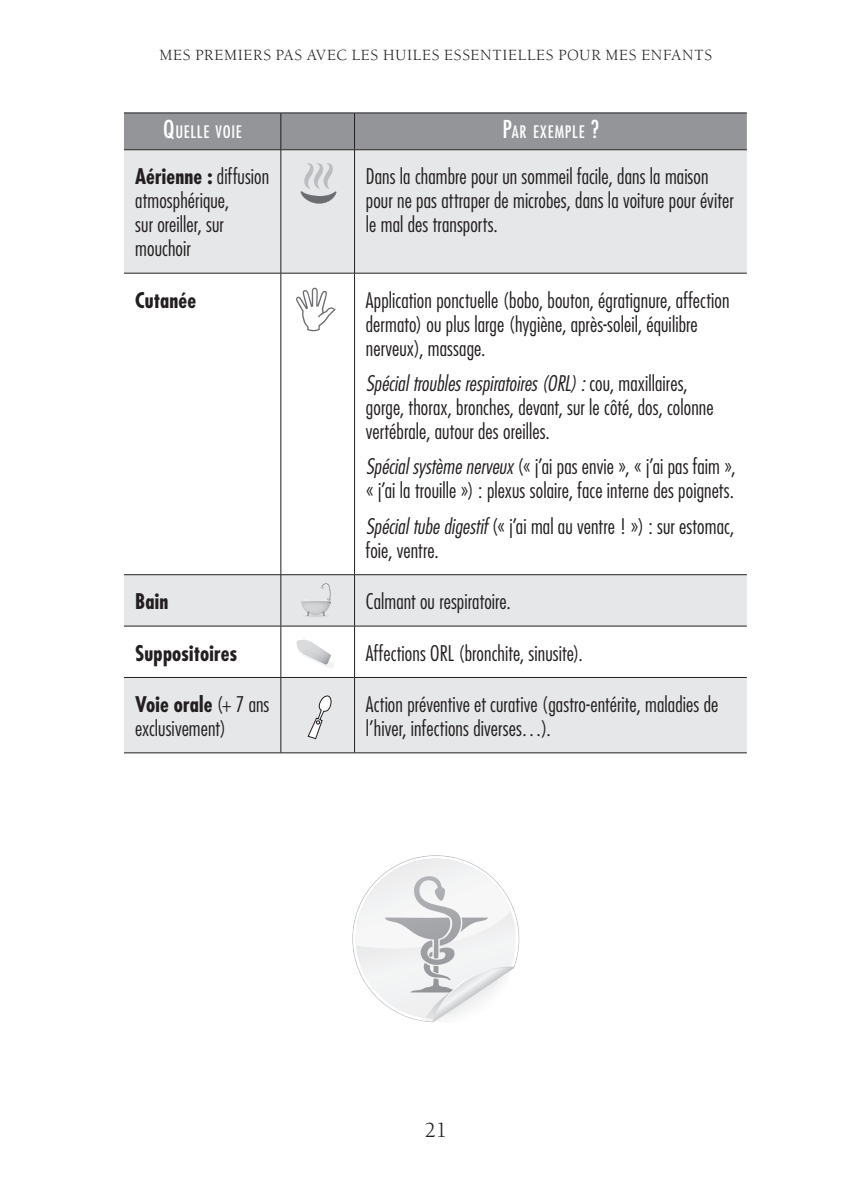
<style>
.page{position:relative;width:849px;height:1191px;background:#fff}
.page>*{position:absolute;margin:0;border:0;box-sizing:border-box;transform-origin:0 0}
.t1{font:22px "Berkeley Pro";color:#231f20}
.t2{font:300 condensed 21px/24px "Futura Std";letter-spacing:.005em;color:#231f20}
.t3{font:700 condensed 21px "Futura Std";letter-spacing:.005em;color:#231f20}
.t4{font:condensed 16.8px "Futura Std";letter-spacing:.045em;color:#fff}
.t5{font:16px "Berkeley Pro";color:#231f20}
.s1{font-size:24px}
.s2{font-weight:700}
.s3{font-style:italic}
</style>
<div class="page">
<div style="left:124px;top:114px;width:623px;height:35px;background:#939598"></div>
<div style="left:124px;top:150px;width:623px;height:602px;background:#e6e7e9"></div>
<svg style="left:124px;top:274px;width:623px;height:403px"></svg>
<hr style="left:124px;top:113px;width:157px;height:1px;background:#231f20">
<hr style="left:281px;top:113px;width:73px;height:1px;background:#231f20">
<hr style="left:280px;top:113px;width:1px;height:36px;background:#231f20">
<hr style="left:354px;top:113px;width:393px;height:1px;background:#231f20">
<hr style="left:354px;top:113px;width:1px;height:36px;background:#231f20">
<hr style="left:124px;top:149px;width:157px;height:1px;background:#231f20">
<hr style="left:281px;top:149px;width:73px;height:1px;background:#231f20">
<hr style="left:280px;top:150px;width:1px;height:123px;background:#231f20">
<hr style="left:354px;top:149px;width:393px;height:1px;background:#231f20">
<hr style="left:354px;top:150px;width:1px;height:123px;background:#231f20">
<hr style="left:124px;top:273px;width:157px;height:1px;background:#231f20">
<hr style="left:281px;top:273px;width:73px;height:1px;background:#231f20">
<hr style="left:280px;top:273px;width:1px;height:301px;background:#231f20">
<hr style="left:354px;top:273px;width:393px;height:1px;background:#231f20">
<hr style="left:354px;top:273px;width:1px;height:301px;background:#231f20">
<hr style="left:124px;top:574px;width:157px;height:1px;background:#231f20">
<hr style="left:281px;top:574px;width:73px;height:1px;background:#231f20">
<hr style="left:280px;top:575px;width:1px;height:50px;background:#231f20">
<hr style="left:354px;top:574px;width:393px;height:1px;background:#231f20">
<hr style="left:354px;top:575px;width:1px;height:50px;background:#231f20">
<hr style="left:124px;top:625px;width:157px;height:1px;background:#231f20">
<hr style="left:281px;top:625px;width:73px;height:1px;background:#231f20">
<hr style="left:280px;top:626px;width:1px;height:51px;background:#231f20">
<hr style="left:354px;top:625px;width:393px;height:1px;background:#231f20">
<hr style="left:354px;top:626px;width:1px;height:51px;background:#231f20">
<hr style="left:124px;top:677px;width:157px;height:1px;background:#231f20">
<hr style="left:281px;top:677px;width:73px;height:1px;background:#231f20">
<hr style="left:280px;top:677px;width:1px;height:75px;background:#231f20">
<hr style="left:354px;top:677px;width:393px;height:1px;background:#231f20">
<hr style="left:354px;top:677px;width:1px;height:75px;background:#231f20">
<hr style="left:124px;top:752px;width:157px;height:1px;background:#231f20">
<hr style="left:281px;top:752px;width:73px;height:1px;background:#231f20">
<hr style="left:354px;top:752px;width:393px;height:1px;background:#231f20">
<hr style="left:302px;top:614px;width:28px;height:3px;background:#dfe0e2;border-radius:50%">
<svg style="left:301px;top:583px;width:30px;height:33px"></svg>
<svg style="left:296px;top:288px;width:40px;height:43px"></svg>
<svg style="left:296px;top:639px;width:39px;height:29px"></svg>
<img style="left:296px;top:639px;width:35px;height:25px">
<img style="left:303px;top:650px;width:24px;height:13px">
<svg style="left:307px;top:694px;width:25px;height:45px"></svg>
<svg style="left:301px;top:163px;width:35px;height:40px"></svg>
<svg style="left:352px;top:855px;width:167px;height:168px"></svg>
<p class="t5" style="left:159px;top:46px;width:47px">MES PREMIERS</p>
<p class="t5" style="left:276px;top:46px;width:10px">PAS</p>
<p class="t5" style="left:307px;top:46px;width:11px">AVEC</p>
<p class="t5" style="left:352px;top:46px;width:10px">LES</p>
<p class="t5" style="left:383px;top:46px;width:11px">HUILES</p>
<p class="t5" style="left:444px;top:46px;width:11px">ESSENTIELLES</p>
<p class="t5" style="left:558px;top:46px;width:12px">POUR</p>
<p class="t5" style="left:605px;top:46px;width:12px">MES</p>
<p class="t5" style="left:641px;top:46px;width:11px">ENFANTS</p>
<p class="t4" style="left:163px;top:122px;width:80px"><span class="s1">Q</span>UELLE VOIE</p>
<p class="t4" style="left:502px;top:122px;width:98px"><span class="s1">P</span>AR EXEMPLE <span class="s1">?</span></p>
<p class="t2" style="left:135px;top:164px;width:135px"><span class="s2">Aérienne :</span> diffusion atmosphérique,<br>sur oreiller, sur mouchoir</p>
<p class="t2" style="left:366px;top:164px;width:369px">Dans la chambre pour un sommeil facile, dans la maison pour ne pas attraper de microbes, dans la voiture pour éviter le mal des transports.</p>
<p class="t3" style="left:135px;top:287px;width:62px">Cutanée</p>
<p class="t2" style="left:366px;top:288px;width:365px">Application ponctuelle (bobo, bouton, égratignure, affection dermato) ou plus large (hygiène, après-soleil, équilibre nerveux), massage.</p>
<p class="t2" style="left:366px;top:371px;width:349px"><span class="s3">Spécial troubles respiratoires (ORL) :</span> cou, maxillaires, gorge, thorax, bronches, devant, sur le côté, dos, colonne vertébrale, autour des oreilles.</p>
<p class="t2" style="left:366px;top:454px;width:371px"><span class="s3">Spécial système nerveux</span> (« j’ai pas envie », « j’ai pas faim », « j’ai la trouille ») : plexus solaire, face interne des poignets.</p>
<p class="t2" style="left:366px;top:514px;width:370px"><span class="s3">Spécial tube digestif</span> (« j’ai mal au ventre ! ») : sur estomac, foie, ventre.</p>
<p class="t3" style="left:135px;top:588px;width:35px">Bain</p>
<p class="t2" style="left:366px;top:589px;width:147px">Calmant ou respiratoire.</p>
<p class="t3" style="left:135px;top:639px;width:103px">Suppositoires</p>
<p class="t2" style="left:366px;top:640px;width:218px">Affections ORL (bronchite, sinusite).</p>
<p class="t2" style="left:135px;top:692px;width:136px"><span class="s2">Voie orale</span> (+ 7 ans exclusivement)</p>
<p class="t2" style="left:366px;top:692px;width:354px">Action préventive et curative (gastro-entérite, maladies de l’hiver, infections diverses…).</p>
<p class="t1" style="left:425px;top:1117px;width:24px">21</p>
</div>
